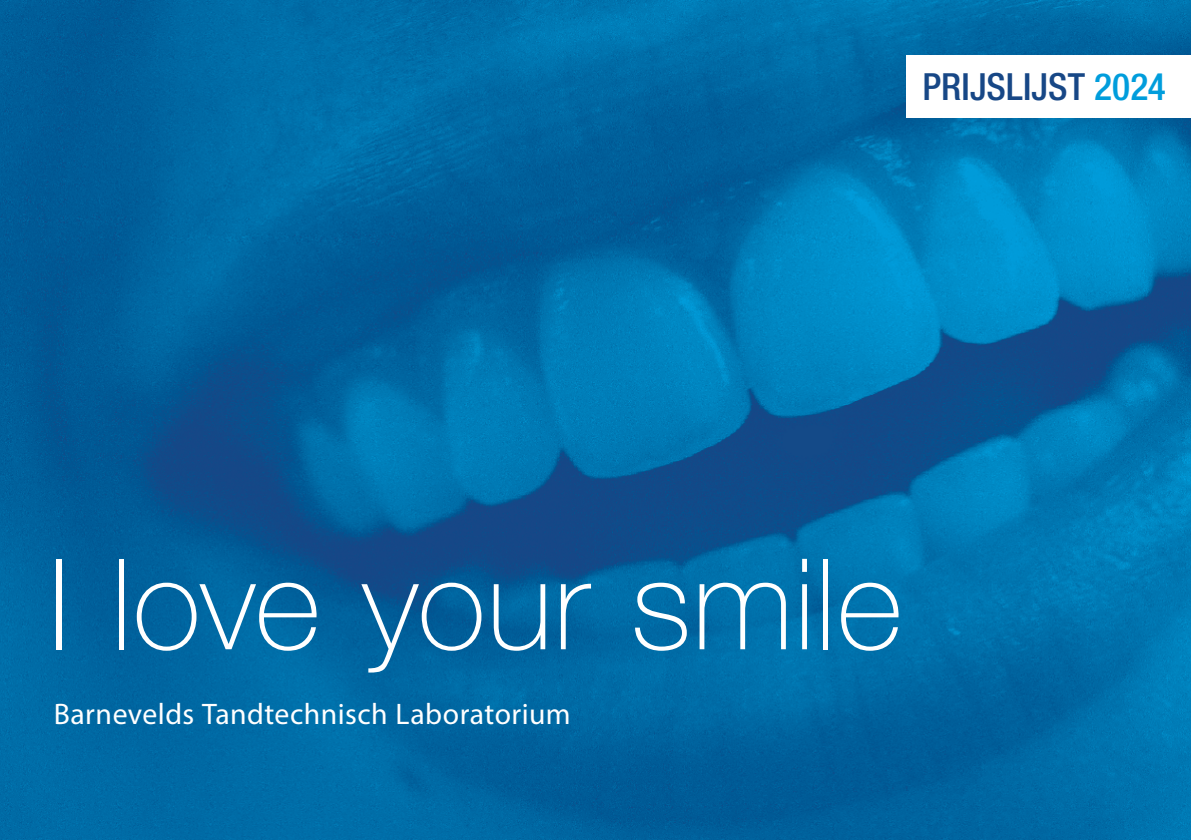
<style>
.page{position:relative;width:1191px;height:840px;background:#fff}
.page>*{position:absolute;margin:0;border:0;box-sizing:border-box;transform-origin:0 0}
.t1{font:100 126.4px "Helvetica Neue LT Std";letter-spacing:.005em;color:#fff}
.t2{font:500 condensed 37.4px "Helvetica Neue LT Std";letter-spacing:.005em;color:#174786}
.t3{font:29.8px "Myriad Pro";letter-spacing:.015em;color:#fff}
.s1{color:#009ddc}
</style>
<div class="page">
<img style="left:0;top:0;width:1191px;height:839px">
<div style="left:906px;top:56px;width:285px;height:62px;background:#fff"></div>
<p class="t2" style="left:922px;top:65px;width:245px">PRIJSLIJST <span class="s1">2024</span></p>
<h1 class="t1" style="left:48px;top:531px;width:856px">I love your smile</h1>
<p class="t3" style="left:54px;top:695px;width:518px">Barnevelds Tandtechnisch Laboratorium</p>
</div>
